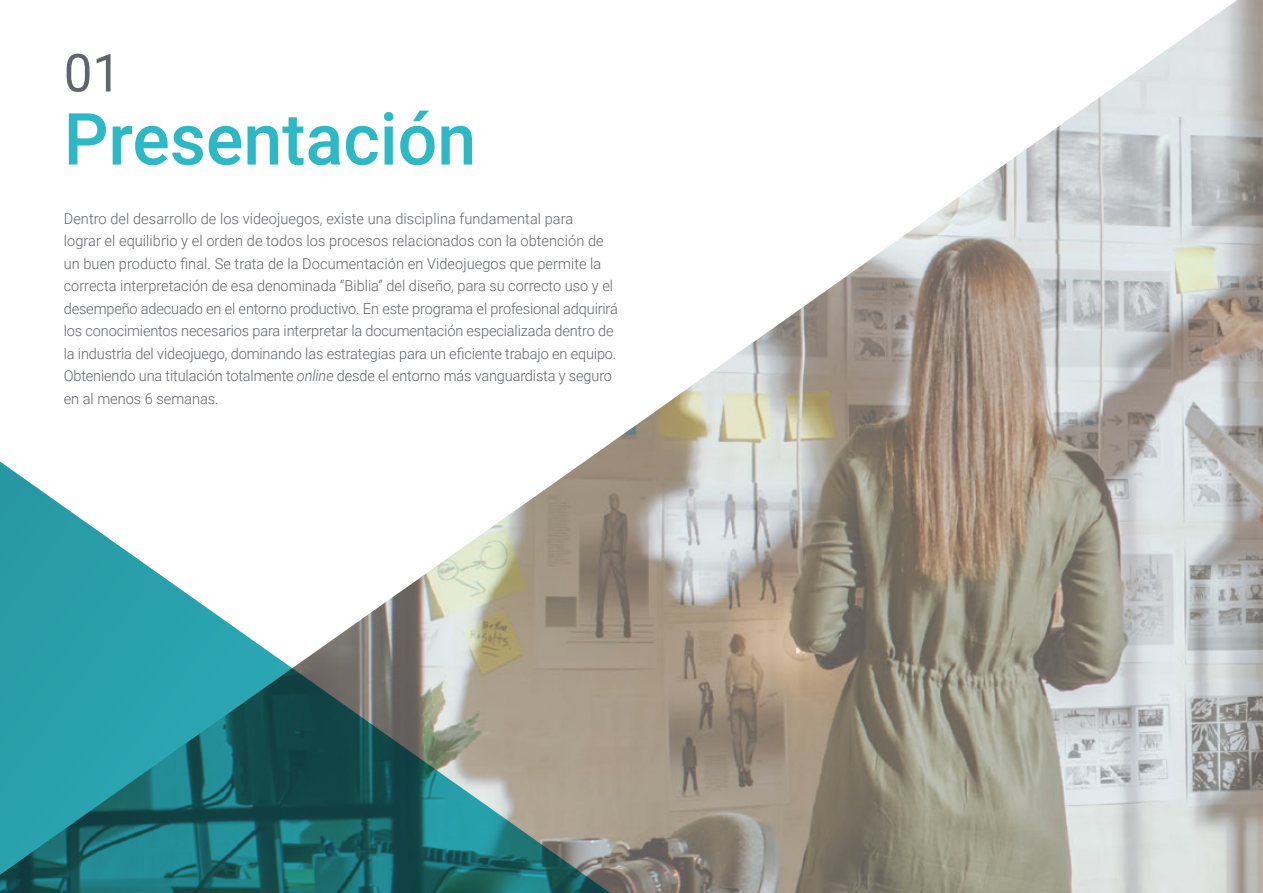
<style>
.page{position:relative;width:1263px;height:893px;background:#fff}
.page>*{position:absolute;margin:0;border:0;box-sizing:border-box;transform-origin:0 0}
.t1{font:500 72px "Roboto";color:#2db8c5}
.t2{font:52.5px "Roboto";color:#61646a}
.t3{font:300 15px/22.5px "Roboto";letter-spacing:-.01em;color:#61646a}
.s1{font-style:italic}
</style>
<div class="page">
<img style="left:606px;top:0;width:657px;height:893px">
<svg style="left:0;top:446px;width:640px;height:447px"></svg>
<h2 class="t2" style="left:64px;top:36px;width:59px">01</h2>
<h1 class="t1" style="left:64px;top:89px;width:414px">Presentación</h1>
<p class="t3" style="left:64px;top:207px;width:556px">Dentro del desarrollo de los videojuegos, existe una disciplina fundamental para<br>lograr el equilibrio y el orden de todos los procesos relacionados con la obtención de un buen producto final. Se trata de la Documentación en Videojuegos que permite la correcta interpretación de esa denominada “Biblia” del diseño, para su correcto uso y el desempeño adecuado en el entorno productivo. En este programa el profesional adquirirá los conocimientos necesarios para interpretar la documentación especializada dentro de la industria del videojuego, dominando las estrategias para un eficiente trabajo en equipo.<br>Obteniendo una titulación totalmente <span class="s1">online</span> desde el entorno más vanguardista y seguro en al menos 6 semanas.</p>
</div>
